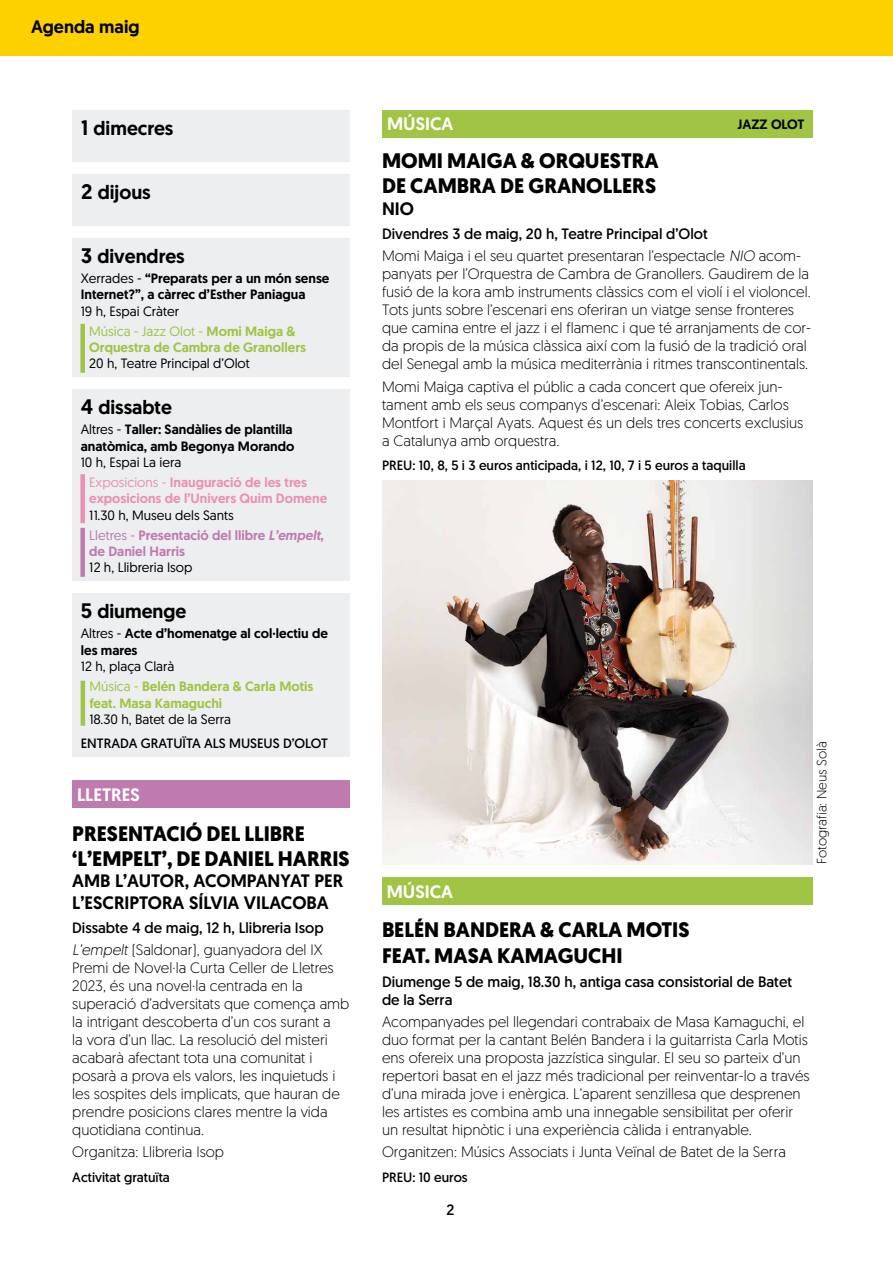
<style>
.page{position:relative;width:893px;height:1263px;background:#fff}
.page>*{position:absolute;margin:0;border:0;box-sizing:border-box;transform-origin:0 0}
.t1{font:700 21px/25.2px "Geomanist";color:#000}
.t2{font:500 19.5px "Geomanist";color:#000}
.t3{font:500 18px/21.6px "Geomanist";color:#000}
.t4{font:500 18px "Geomanist";color:#fff}
.t5{font:300 15px/18px "Geomanist";color:#000}
.t6{font:15px/18px "Geomanist";color:#000}
.t7{font:500 13.5px/16.2px "Geomanist";color:#000}
.t8{font:13.5px/20.4px "Geomanist";color:#000}
.t9{font:13.5px "Geomanist";color:#000}
.t10{font:500 13.5px/20.4px "Geomanist";color:#a0c443}
.t11{font:500 13.5px/20.4px "Geomanist";color:#eb8fb4}
.t12{font:13.5px/20.4px "Geomanist";color:#a0c443}
.t13{font:300 13.5px "Geomanist";color:#000}
.t14{font:500 13.5px "Geomanist";color:#bf7aaf}
.s1{font-size:21px}
.s2{font-weight:400}
.s3{color:#000}
.s4{font-weight:500}
.s5{font-weight:400;color:#000}
.s6{color:#bf7aaf}
.s7{font-weight:500;color:#bf7aaf}
.s8{font-weight:500;font-style:italic;color:#bf7aaf}
.s9{font-weight:300;font-style:italic}
.s10{font-weight:300}
.s11{font-style:italic}
</style>
<div class="page">
<div style="left:0;top:0;width:893px;height:55px;background:#fdd100"></div>
<div style="left:382px;top:878px;width:430px;height:27px;background:#a0c443"></div>
<div style="left:72px;top:781px;width:278px;height:27px;background:#bf7aaf"></div>
<div style="left:73px;top:111px;width:277px;height:51px;background:#edeef0"></div>
<div style="left:72px;top:238px;width:278px;height:139px;background:#edeef0"></div>
<div style="left:72px;top:390px;width:278px;height:191px;background:#edeef0"></div>
<div style="left:73px;top:175px;width:277px;height:51px;background:#edeef0"></div>
<div style="left:72px;top:594px;width:278px;height:163px;background:#edeef0"></div>
<hr style="left:81px;top:681px;width:4px;height:45px;background:#a0c443">
<div style="left:382px;top:111px;width:430px;height:27px;background:#a0c443"></div>
<div style="left:80px;top:324px;width:5px;height:49px;background:#a0c443"></div>
<div style="left:80px;top:528px;width:5px;height:49px;background:#bf7aaf"></div>
<div style="left:80px;top:474px;width:5px;height:49px;background:#eb8fb4"></div>
<img style="left:382px;top:481px;width:430px;height:383px">
<p class="t3" style="left:31px;top:15px;width:110px">Agenda maig</p>
<h2 class="t2" style="left:81px;top:115px;width:94px"><span class="s1">1</span> dimecres</h2>
<h2 class="t2" style="left:81px;top:179px;width:71px"><span class="s1">2</span> dijous</h2>
<h2 class="t2" style="left:81px;top:243px;width:105px"><span class="s1">3</span> divendres</h2>
<p class="t7" style="left:81px;top:270px;width:250px"><span class="s2">Xerrades -</span> “Preparats per a un món sense<br>Internet?”, a càrrec d’Esther Paniagua</p>
<p class="t12" style="left:89px;top:300px;width:208px;text-indent:-8px"><span class="s3">19 h, Espai Cràter<br></span>Música - Jazz Olot - <span class="s4">Momi Maiga &amp;</span></p>
<p class="t10" style="left:89px;top:337px;width:218px">Orquestra de Cambra de Granollers</p>
<p class="t8" style="left:89px;top:353px;width:162px">20 h, Teatre Principal d’Olot</p>
<h2 class="t2" style="left:81px;top:394px;width:93px"><span class="s1">4</span> dissabte</h2>
<p class="t7" style="left:81px;top:421px;width:215px"><span class="s2">Altres -</span> Taller: Sandàlies de plantilla anatòmica, amb Begonya Morando</p>
<p class="t11" style="left:89px;top:452px;width:219px;text-indent:-8px"><span class="s5">10 h, Espai La iera<br></span><span class="s2">Exposicions -</span> Inauguració de les tres</p>
<p class="t11" style="left:89px;top:488px;width:240px">exposicions de l’Univers Quim Domene</p>
<p class="t8" style="left:89px;top:504px;width:236px">11.30 h, Museu dels Sants<br><span class="s6">Lletres -</span> <span class="s7">Presentació del llibre</span> <span class="s8">L’empelt</span><span class="s7">,</span></p>
<p class="t14" style="left:89px;top:543px;width:97px">de Daniel Harris</p>
<p class="t8" style="left:89px;top:557px;width:105px">12 h, Llibreria Isop</p>
<h2 class="t2" style="left:81px;top:598px;width:107px"><span class="s1">5</span> diumenge</h2>
<p class="t7" style="left:81px;top:625px;width:249px"><span class="s2">Altres -</span> Acte d’homenatge al col·lectiu de les mares</p>
<p class="t10" style="left:89px;top:656px;width:226px;text-indent:-9px"><span class="s5">12 h, plaça Clarà<br></span><span class="s2">Música -</span> Belén Bandera &amp; Carla Motis</p>
<p class="t10" style="left:89px;top:692px;width:134px">feat. Masa Kamaguchi</p>
<p class="t8" style="left:89px;top:708px;width:143px">18.30 h, Batet de la Serra</p>
<p class="t9" style="left:81px;top:735px;width:249px">ENTRADA GRATUÏTA ALS MUSEUS D’OLOT</p>
<p class="t4" style="left:77px;top:783px;width:64px">LLETRES</p>
<h1 class="t1" style="left:72px;top:820px;width:279px">PRESENTACIÓ DEL LLIBRE ‘L’EMPELT’, DE DANIEL HARRIS</h1>
<p class="t3" style="left:72px;top:870px;width:273px">AMB L’AUTOR, ACOMPANYAT PER<br>L’ESCRIPTORA SÍLVIA VILACOBA</p>
<p class="t6" style="left:72px;top:916px;width:253px;line-height:22.2px">Dissabte 4 de maig, 12 h, Llibreria Isop<br><span class="s9">L’empelt</span> <span class="s10">(Saldonar), guanyadora del IX</span></p>
<p class="t5" style="left:72px;top:958px;width:278px">Premi de Novel·la Curta Celler de Lletres 2023, és una novel·la centrada en la superació d’adversitats que comença amb la intrigant descoberta d’un cos surant a<br>la vora d’un llac. La resolució del misteri acabarà afectant tota una comunitat i posarà a prova els valors, les inquietuds i les sospites dels implicats, que hauran de prendre posicions clares mentre la vida quotidiana continua.</p>
<p class="t5" style="left:72px;top:1143px;width:153px">Organitza: Llibreria Isop</p>
<p class="t9" style="left:72px;top:1169px;width:99px">Activitat gratuïta</p>
<p class="t4" style="left:387px;top:112px;width:68px">MÚSICA</p>
<h1 class="t1" style="left:382px;top:148px;width:278px">MOMI MAIGA &amp; ORQUESTRA<br>DE CAMBRA DE GRANOLLERS</h1>
<p class="t3" style="left:382px;top:198px;width:33px">NIO</p>
<p class="t5" style="left:382px;top:222px;width:420px;line-height:22.2px"><span class="s2">Divendres 3 de maig, 20 h, Teatre Principal d’Olot<br></span>Momi Maiga i el seu quartet presentaran l’espectacle <span class="s11">NIO</span> acom-</p>
<p class="t5" style="left:382px;top:265px;width:430px">panyats per l’Orquestra de Cambra de Granollers. Gaudirem de la fusió de la kora amb instruments clàssics com el violí i el violoncel.<br>Tots junts sobre l’escenari ens oferiran un viatge sense fronteres que camina entre el jazz i el flamenc i que té arranjaments de cor&shy;da propis de la música clàssica així com la fusió de la tradició oral del Senegal amb la música mediterrània i ritmes transcontinentals.</p>
<p class="t5" style="left:382px;top:377px;width:423px">Momi Maiga captiva el públic a cada concert que ofereix jun&shy;tament amb els seus companys d’escenari: Aleix Tobias, Carlos Montfort i Marçal Ayats. Aquest és un dels tres concerts exclusius a Catalunya amb orquestra.</p>
<p class="t9" style="left:382px;top:457px;width:365px">PREU: 10, 8, 5 i 3 euros anticipada, i 12, 10, 7 i 5 euros a taquilla</p>
<p class="t7" style="left:737px;top:116px;width:68px">JAZZ OLOT</p>
<p class="t4" style="left:387px;top:880px;width:68px">MÚSICA</p>
<h1 class="t1" style="left:382px;top:917px;width:309px">BELÉN BANDERA &amp; CARLA MOTIS<br>FEAT. MASA KAMAGUCHI</h1>
<p class="t13" style="left:813px;top:864px;width:124px;rotate:-90deg">Fotografia: Neus Solà</p>
<p class="t6" style="left:382px;top:972px;width:412px">Diumenge 5 de maig, 18.30 h, antiga casa consistorial de Batet de la Serra</p>
<p class="t5" style="left:382px;top:1012px;width:429px">Acompanyades pel llegendari contrabaix de Masa Kamaguchi, el duo format per la cantant Belén Bandera i la guitarrista Carla Motis ens ofereix una proposta jazzística singular. El seu so parteix d’un repertori basat en el jazz més tradicional per reinventar-lo a través d’una mirada jove i enèrgica. L’aparent senzillesa que desprenen les artistes es combina amb una innegable sensibilitat per oferir un resultat hipnòtic i una experiència càlida i entranyable.</p>
<p class="t5" style="left:382px;top:1142px;width:405px">Organitzen: Músics Associats i Junta Veïnal de Batet de la Serra</p>
<p class="t9" style="left:382px;top:1168px;width:87px">PREU: 10 euros</p>
<p class="t6" style="left:446px;top:1200px;width:9px">2</p>
</div>
